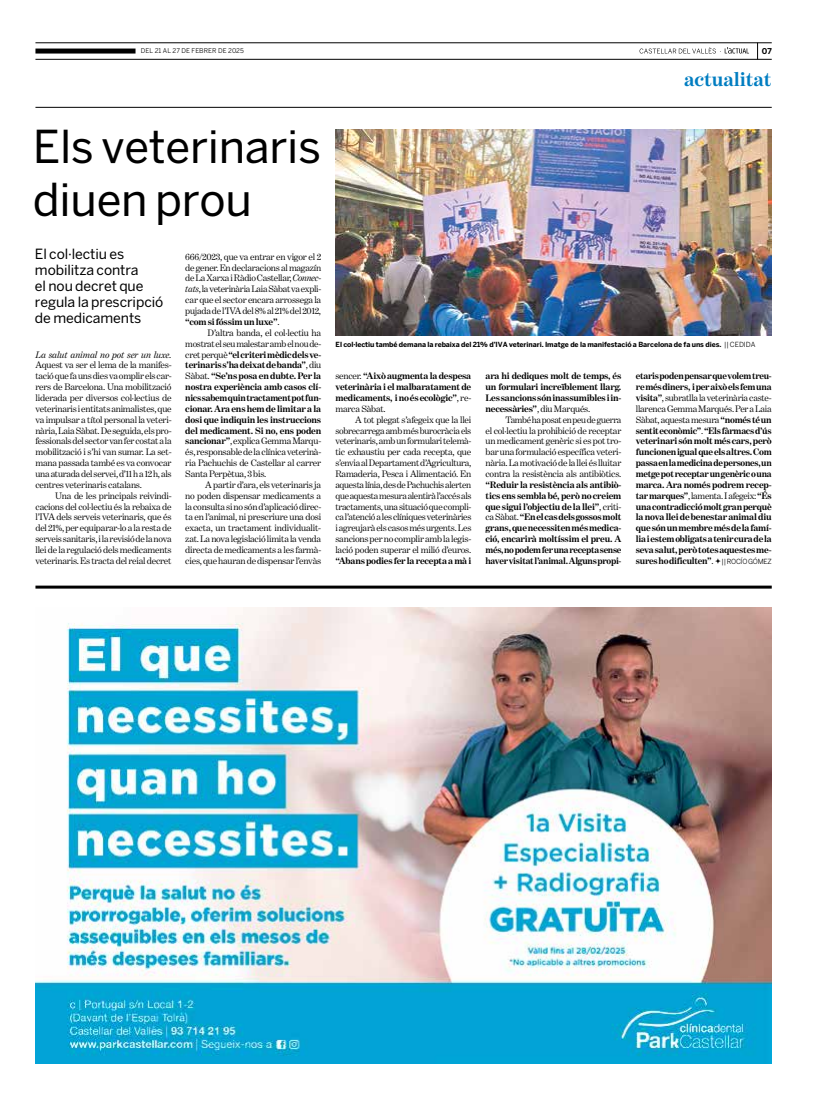
<style>
.page{position:relative;width:820px;height:1106px;background:#fff}
.page>*{position:absolute;margin:0;border:0;box-sizing:border-box;transform-origin:0 0}
.t1{font:45px/53px "Benton Sans";letter-spacing:-.005em;color:#000}
.t2{font:700 20px "Benton Modern One";letter-spacing:-.005em;color:#007dc1}
.t3{font:14px/16px "Benton Sans";letter-spacing:-.005em;color:#000}
.t4{font:9.5px/10.9px "Benton Modern One";letter-spacing:-.02em;color:#000;text-align:justify}
.t5{font:700 9.5px/10.9px "Benton Modern One";letter-spacing:-.02em;color:#000;text-align:justify}
.t6{font:italic 9.5px "Benton Modern One";letter-spacing:-.01em;color:#000}
.t7{font:700 8px "Benton Sans";color:#000}
.t8{font:700 7px "Benton Sans";letter-spacing:-.01em;color:#000}
.t9{font:6.5px "Benton Sans";letter-spacing:.005em;color:#000}
.s1{font-style:italic}
.s2{font-weight:700}
.s3{font-weight:400}
.s4{font-family:"Benton Sans";font-weight:400;font-size:7px}
</style>
<div class="page">
<svg style="left:757px;top:44px;width:1px;height:15px"></svg>
<svg style="left:639px;top:47px;width:109px;height:7px"></svg>
<hr style="left:35px;top:107px;width:736px;height:1px;background:#000">
<hr style="left:35px;top:43px;width:736px;height:1px;background:#000">
<hr style="left:35px;top:59px;width:736px;height:1px;background:#000">
<div style="left:35px;top:49px;width:100px;height:5px;background:#000"></div>
<hr style="left:35px;top:585px;width:736px;height:3px;background:#000">
<img style="left:335px;top:129px;width:436px;height:207px">
<svg style="left:715px;top:558px;width:5px;height:6px"></svg>
<img style="left:35px;top:607px;width:736px;height:456px">
<p class="t9" style="left:141px;top:47px;width:104px">DEL 21 AL 27 DE FEBRER DE 2025</p>
<p class="t7" style="left:761px;top:46px;width:11px">07</p>
<h2 class="t2" style="left:684px;top:68px;width:89px">actualitat</h2>
<h1 class="t1" style="left:33px;top:119px;width:290px">Els veterinaris diuen prou</h1>
<p class="t4" style="left:185px;top:251px;width:137px">666/2023, que va entrar en vigor el 2 de gener. En declaracions al magazín de La Xarxa i Ràdio Castellar, <span class="s1">Connec&shy;tats</span>, la veterinària Laia Sàbat va expli&shy;car que el sector encara arrossega la pujada de l’IVA del 8% al 21% del 2012, <span class="s2">“com si fóssim un luxe”</span>.</p>
<p class="t5" style="left:185px;top:327px;width:137px;text-indent:22px"><span class="s3">D’altra banda, el col·lectiu ha mostrat el seu malestar amb el nou de&shy;cret perquè</span> “el criteri mèdic dels ve· terinaris s’ha deixat de banda”<span class="s3">, diu Sàbat.</span> “Se’ns posa en dubte. Per la nostra experiència amb casos clí· nics sabem quin tractament pot fun· cionar. Ara ens hem de limitar a la dosi que indiquin les instruccions del medicament. Si no, ens poden sancionar”<span class="s3">, explica Gemma Marqu&shy;és, responsable de la clínica veterinà&shy;ria Pachuchis de Castellar al carrer Santa Perpètua, 3 bis.</span></p>
<p class="t4" style="left:185px;top:479px;width:137px;text-indent:20px">A partir d’ara, els veterinaris ja no poden dispensar medicaments a la consulta si no són d’aplicació direc&shy;ta en l’animal, ni prescriure una dosi exacta, un tractament individualit&shy;zat. La nova legislació limita la venda directa de medicaments a les farmà&shy;cies, que hauran de dispensar l’envàs</p>
<h3 class="t3" style="left:35px;top:245px;width:130px">El col·lectiu es mobilitza contra<br>el nou decret que regula la prescripció de medicaments</h3>
<p class="t6" style="left:35px;top:349px;width:138px">La salut animal no pot ser un luxe.</p>
<p class="t4" style="left:35px;top:360px;width:138px">Aquest va ser el lema de la manifes&shy;tació que fa uns dies va omplir els car&shy;rers de Barcelona. Una mobilització liderada per diversos col·lectius de veterinaris i entitats animalistes, que va impulsar a títol personal la veteri&shy;nària, Laia Sàbat. De seguida, els pro&shy;fessionals del sector van fer costat a la mobilització i s’hi van sumar. La set&shy;mana passada també es va convocar una aturada del servei, d’11 h a 12 h, als centres veterinaris catalans.</p>
<p class="t4" style="left:35px;top:490px;width:138px;text-indent:20px">Una de les principals reivindi&shy;cacions del col·lectiu és la rebaixa de l’IVA dels serveis veterinaris, que és del 21%, per equiparar-lo a la resta de serveis sanitaris, i la revisió de la nova llei de la regulació dels medicaments veterinaris. Es tracta del reial decret</p>
<p class="t8" style="left:335px;top:340px;width:421px">El col·lectiu també demana la rebaixa del 21% d’IVA veterinari. Imatge de la manifestació a Barcelona de fa uns dies. <span class="s3">|| CEDIDA</span></p>
<p class="t5" style="left:335px;top:370px;width:137px"><span class="s3">sencer.</span> “Això augmenta la despesa veterinària i el malbaratament de medicaments, i no és ecològic”<span class="s3">, re&shy;marca Sàbat.</span></p>
<p class="t4" style="left:335px;top:414px;width:137px;text-indent:20px">A tot plegat s’afegeix que la llei sobrecarrega amb més burocràcia els veterinaris, amb un formulari telemà&shy;tic exhaustiu per cada recepta, que s’envia al Departament d’Agricultura, Ramaderia, Pesca i Alimentació. En aquesta línia, des de Pachuchis alerten que aquesta mesura alentirà l’accés als tractaments, una situació que compli&shy;ca l’atenció a les clíniques veterinàries i agreujarà els casos més urgents. Les sancions per no complir amb la legis&shy;lació poden superar el milió d’euros.</p>
<p class="t5" style="left:335px;top:555px;width:137px">“Abans podies fer la recepta a mà i</p>
<p class="t5" style="left:635px;top:370px;width:137px">etaris poden pensar que volem treu· re més diners, i per això els fem una visita”<span class="s3">, subratlla la veterinària caste&shy;llarenca Gemma Marqués. Per a Laia Sàbat, aquesta mesura</span> “només té un sentit econòmic”<span class="s3">.</span> “Els fàrmacs d’ús veterinari són molt més cars, però funcionen igual que els altres. Com passa en la medicina de persones, un metge pot receptar un genèric o una marca. Ara només podrem recep· tar marques”<span class="s3">, lamenta. I afegeix:</span> “És una contradicció molt gran perquè la nova llei de benestar animal diu que són un membre més de la famí· lia i estem obligats a tenir cura de la seva salut, però totes aquestes me· sures ho dificulten”<span class="s3">.</span> <span class="s4">|| ROCÍO GÓMEZ</span></p>
<p class="t5" style="left:485px;top:370px;width:137px">ara hi dediques molt de temps, és un formulari increïblement llarg.<br>Les sancions són inassumibles i in· necessàries”<span class="s3">, diu Marqués.</span></p>
<p class="t4" style="left:485px;top:414px;width:137px;text-indent:20px">També ha posat en peu de guerra el col·lectiu la prohibició de receptar un medicament genèric si es pot tro&shy;bar una formulació específica veteri&shy;nària. La motivació de la llei és lluitar contra la resistència als antibiòtics.</p>
<p class="t5" style="left:485px;top:479px;width:137px">“Reduir la resistència als antibiò· tics ens sembla bé, però no creiem que sigui l’objectiu de la llei”<span class="s3">, criti&shy;ca Sàbat.</span> “En el cas dels gossos molt grans, que necessiten més medica· ció, encarirà moltíssim el preu. A més, no podem fer una recepta sense haver visitat l’animal. Alguns propi·</p>
</div>
